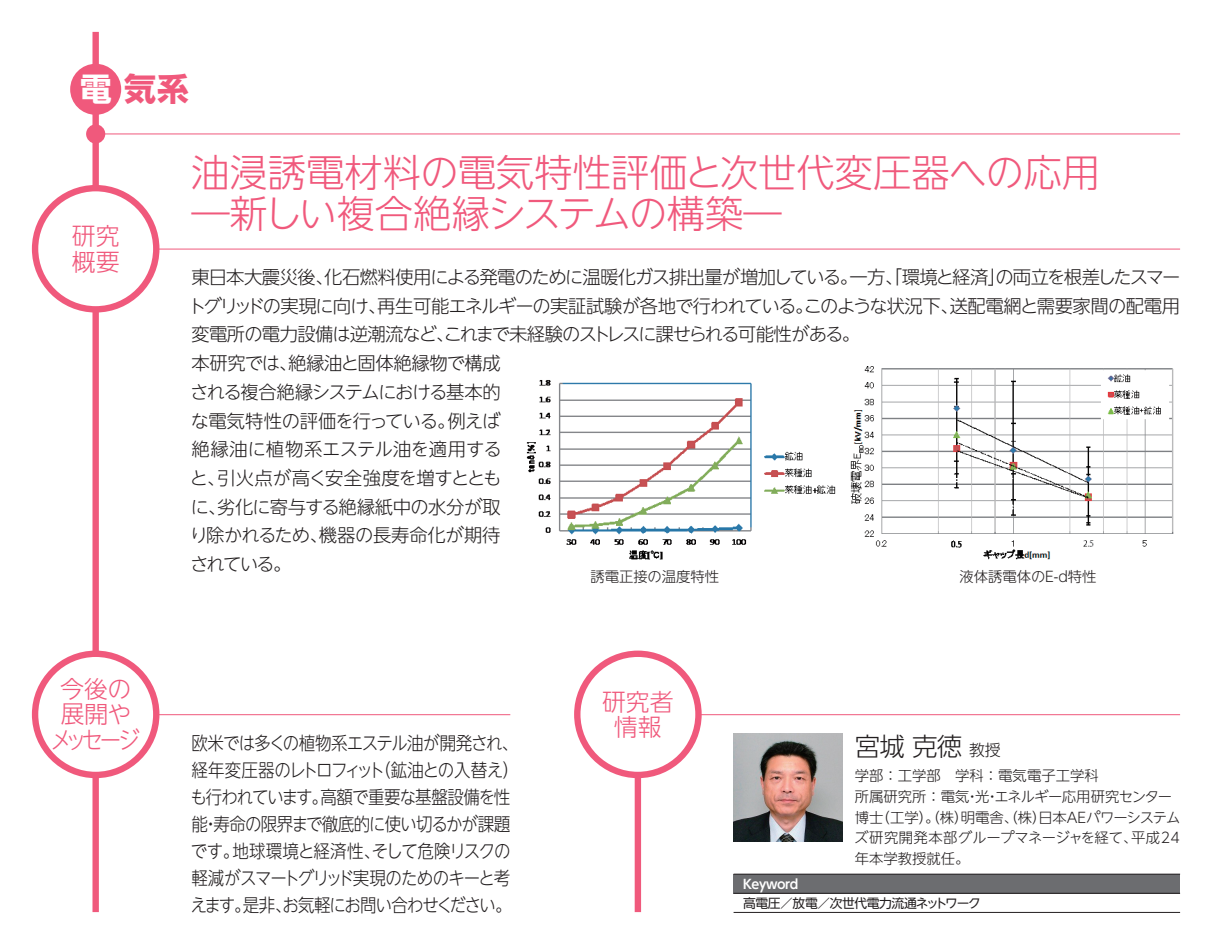
<style>
.page{position:relative;width:1212px;height:944px;background:#fff}
.page>*{position:absolute;margin:0;border:0;box-sizing:border-box;transform-origin:0 0}
.t1{font:300 38.25px/41.4px "UD Shin Go NT Pr 6 N";color:#f0597c}
.t2{font:700 31.95px "UD Shin Go NT Pr 6 N";color:#f0597c}
.t3{font:300 25.43px "UD Shin Go NT Pr 6 N";color:#231f20}
.t4{font:300 23.85px/25.4px "UD Shin Go NT Pr 6 N";letter-spacing:-.09em;color:#f0597c;text-align:center}
.t5{font:300 23.85px/25.4px "UD Shin Go NT Pr 6 N";color:#f0597c}
.t6{font:300 18.22px/28.8px "UD Shin Go NT Pr 6 N";letter-spacing:-.045em;color:#231f20}
.t7{font:300 18.22px/27px "UD Shin Go NT Pr 6 N";letter-spacing:-.045em;color:#231f20;scale:.9 1}
.t8{font:300 18.22px/27px "UD Shin Go NT Pr 6 N";letter-spacing:-.07em;color:#231f20;scale:.9 1}
.t9{font:300 18.22px/28.8px "UD Shin Go NT Pr 6 N";letter-spacing:-.02em;color:#231f20}
.t10{font:300 18.22px "UD Shin Go NT Pr 6 N";letter-spacing:-.095em;color:#231f20}
.t11{font:300 18.22px/28.8px "UD Shin Go NT Pr 6 N";letter-spacing:-.025em;color:#231f20}
.t12{font:300 18.22px "UD Shin Go NT Pr 6 N";letter-spacing:-.07em;color:#231f20}
.t13{font:300 18.22px "UD Shin Go NT Pr 6 N";color:#231f20}
.t14{font:300 18.22px "UD Shin Go NT Pr 6 N";letter-spacing:-.015em;color:#231f20}
.t15{font:300 18.22px/28.8px "UD Shin Go NT Pr 6 N";letter-spacing:-.09em;color:#231f20}
.t16{font:300 18.22px "UD Shin Go NT Pr 6 N";letter-spacing:-.005em;color:#231f20}
.t17{font:300 18.22px "UD Shin Go NT Pr 6 N";letter-spacing:-.085em;color:#231f20;scale:.9 1}
.t18{font:300 18.22px "UD Shin Go NT Pr 6 N";letter-spacing:.015em;color:#231f20;scale:.9 1}
.t19{font:300 15.97px "UD Shin Go NT Pr 6 N";color:#231f20}
.t20{font:300 14.4px/20.7px "UD Shin Go NT Pr 6 N";color:#231f20}
.t21{font:300 14.4px/20.7px "UD Shin Go NT Pr 6 N";letter-spacing:-.02em;color:#231f20}
.t22{font:12.83px "UD Shin Go NT Pr 6 N";letter-spacing:-.03em;color:#231f20}
.t23{font:700 12.83px "UD Shin Go NT Pr 6 N De";letter-spacing:-.03em;color:#fff}
.s1{color:#fff}
</style>
<div class="page">
<hr style="left:96px;top:134px;width:1084px;height:1px;background:#f0597c">
<div style="left:92px;top:32px;width:7px;height:880px;background:#f0597c"></div>
<div style="left:70px;top:64px;width:51px;height:51px;background:#f0597c;border-radius:50%"></div>
<div style="left:86px;top:124px;width:19px;height:20px;background:#f0597c;border-radius:50%"></div>
<hr style="left:96px;top:249px;width:1084px;height:1px;background:#f0597c">
<hr style="left:96px;top:714px;width:414px;height:1px;background:#f0597c">
<hr style="left:638px;top:714px;width:542px;height:1px;background:#f0597c">
<div style="left:635px;top:676px;width:6px;height:236px;background:#f0597c"></div>
<div style="left:35px;top:188px;width:121px;height:121px;background:#fff;border-radius:50%"></div>
<div style="left:32px;top:185px;width:127px;height:128px;border:6px solid #f0597c;border-radius:50%"></div>
<div style="left:35px;top:654px;width:121px;height:121px;background:#fff;border-radius:50%"></div>
<div style="left:32px;top:651px;width:127px;height:127px;border:6px solid #f0597c;border-radius:50%"></div>
<div style="left:577px;top:654px;width:121px;height:121px;background:#fff;border-radius:50%"></div>
<div style="left:574px;top:651px;width:128px;height:127px;border:6px solid #f0597c;border-radius:50%"></div>
<img style="left:733px;top:733px;width:109px;height:109px">
<img style="left:526px;top:380px;width:310px;height:180px">
<img style="left:850px;top:366px;width:324px;height:194px">
<div style="left:733px;top:874px;width:447px;height:19px;background:#6c6d70"></div>
<hr style="left:733px;top:874px;width:447px;height:1px;background:#231f20">
<hr style="left:733px;top:893px;width:447px;height:1px;background:#231f20">
<hr style="left:733px;top:912px;width:447px;height:1px;background:#231f20">
<h2 class="t2" style="left:80px;top:63px;width:111px"><span class="s1">電</span>気系</h2>
<h3 class="t5" style="left:72px;top:222px;width:49px">研究概要</h3>
<h3 class="t4" style="left:50px;top:675px;width:91px">今後の展開やメッセージ</h3>
<h1 class="t1" style="left:191px;top:150px;width:910px">油浸誘電材料の電気特性評価と次世代変圧器への応用―新しい複合絶縁システムの構築―</h1>
<p class="t10" style="left:849px;top:262px;width:333px">一方、「環境と経済の両立を根差したスマー</p>
<p class="t6" style="left:324px;top:262px;width:535px">化石燃料使用による発電のために温暖化ガス排出量が増加している。</p>
<p class="t6" style="left:988px;top:262px;width:20px">」</p>
<p class="t6" style="left:191px;top:262px;width:144px">東日本大震災後、</p>
<p class="t6" style="left:188px;top:291px;width:674px">トグリッドの実現に向け、<br>変電所の電力設備は逆潮流などこれまで未経験のストレスに課せられる可能性がある。</p>
<p class="t6" style="left:377px;top:291px;width:583px">再生可能エネルギーの実証試験が各地で行われているこのような状況下、</p>
<p class="t9" style="left:950px;top:291px;width:232px">送配電網と需要家間の配電用</p>
<p class="t6" style="left:795px;top:291px;width:20px">。</p>
<p class="t9" style="left:191px;top:319px;width:311px;text-indent:245px">、<br>本研究では絶縁油と固体絶縁物で構成</p>
<p class="t6" style="left:279px;top:348px;width:20px">、</p>
<p class="t12" style="left:190px;top:377px;width:312px">される複合絶縁システムにおける基本的</p>
<p class="t6" style="left:447px;top:406px;width:54px">例えば</p>
<p class="t6" style="left:191px;top:406px;width:266px">な電気特性の評価を行っている。</p>
<p class="t13" style="left:191px;top:435px;width:312px">絶縁油に植物系エステル油を適用する</p>
<p class="t14" style="left:217px;top:463px;width:286px">引火点が高く安全強度を増すととも</p>
<p class="t11" style="left:190px;top:463px;width:312px">と、<br>に劣化に寄与する絶縁紙中の水分が取</p>
<p class="t6" style="left:208px;top:492px;width:20px">、</p>
<p class="t16" style="left:319px;top:521px;width:183px">機器の長寿命化が期待</p>
<p class="t15" style="left:190px;top:520px;width:140px">り除かれるため、されている。</p>
<p class="t7" style="left:191px;top:729px;width:366px;text-align:right">欧米では多くの植物系エステル油が開発され、（鉱油との入替え(</p>
<p class="t7" style="left:190px;top:756px;width:357px">経年変圧器のレトロフィット<br>も行われています高額で重要な基盤設備を性</p>
<p class="t7" style="left:213px;top:783px;width:331px;text-indent:98px">。<br>寿命の限界まで徹底的に使い切るかが課題</p>
<p class="t7" style="left:191px;top:810px;width:32px">・能</p>
<p class="t18" style="left:232px;top:836px;width:166px">地球環境と経済性、</p>
<p class="t17" style="left:372px;top:836px;width:156px">そして危険リスクの</p>
<p class="t8" style="left:190px;top:837px;width:358px">です。<br>軽減がスマートグリッド実現のためのキーと考えます是非お気軽にお問い合わせください。</p>
<p class="t7" style="left:234px;top:891px;width:20px">。</p>
<p class="t7" style="left:275px;top:891px;width:20px">、</p>
<p class="t20" style="left:590px;top:566px;width:130px">誘電正接の温度特性</p>
<p class="t20" style="left:959px;top:566px;width:139px">液体誘電体のE-d特性</p>
<h3 class="t5" style="left:602px;top:688px;width:73px;text-align:center">研究者情報</h3>
<h3 class="t3" style="left:855px;top:726px;width:109px">宮城克徳</h3>
<p class="t20" style="left:855px;top:765px;width:319px">学部：工学部　学科：電気電子工学科<br>所属研究所：電気光エネルギー応用研究センター</p>
<p class="t19" style="left:969px;top:737px;width:33px">教授</p>
<p class="t21" style="left:961px;top:786px;width:221px;text-indent:4px">・・<br>明電舎、（株日本AEパワーシステム</p>
<p class="t20" style="left:876px;top:806px;width:94px">（工学）。（株）</p>
<p class="t20" style="left:1032px;top:806px;width:16px">）</p>
<p class="t20" style="left:855px;top:806px;width:30px">博士</p>
<p class="t20" style="left:854px;top:827px;width:285px">ズ研究開発本部グループマネージャを経て、年本学教授就任。</p>
<p class="t20" style="left:1131px;top:827px;width:51px">平成24</p>
<p class="t23" style="left:743px;top:873px;width:57px">Keyword</p>
<p class="t22" style="left:743px;top:892px;width:239px">高電圧／放電／次世代電力流通ネットワーク</p>
</div>
